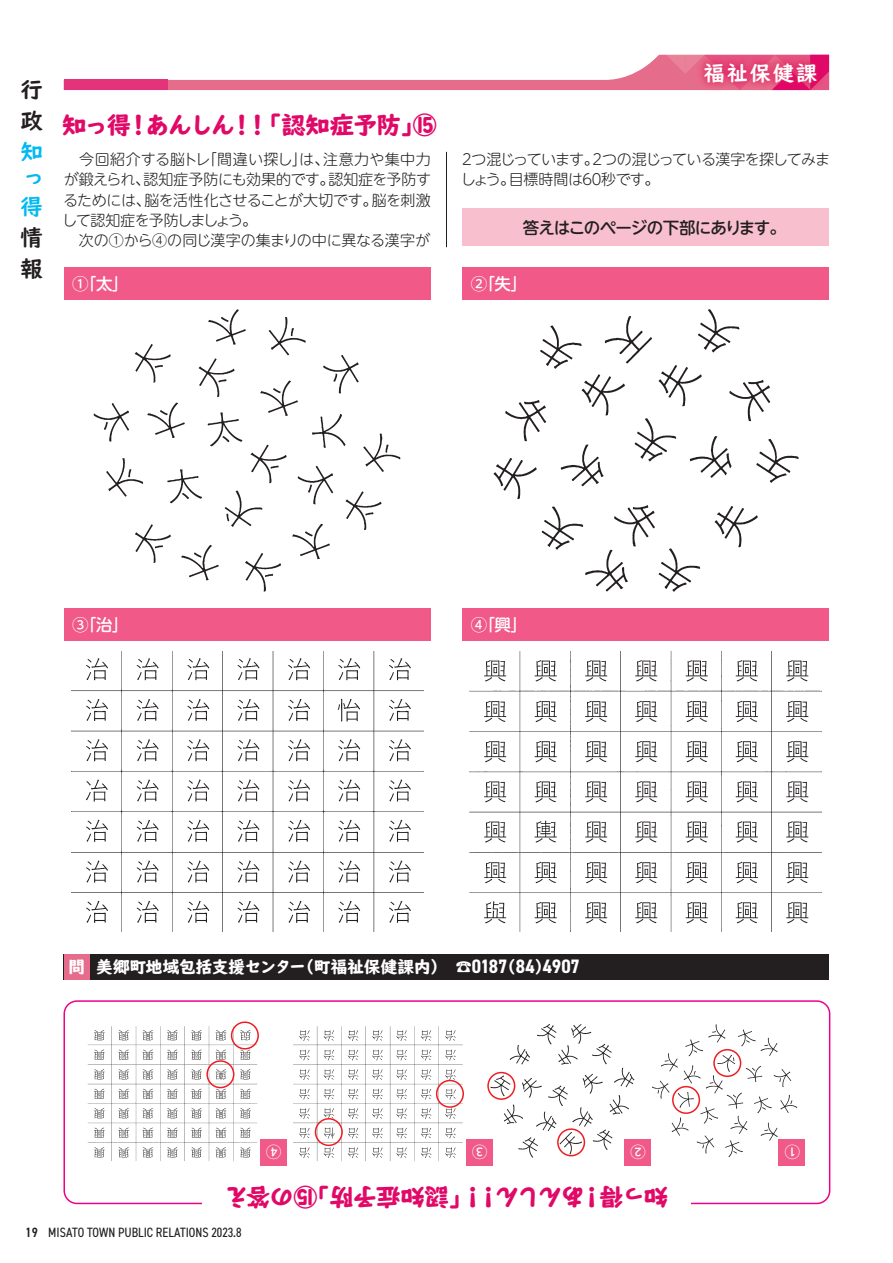
<style>
.page{position:relative;width:893px;height:1263px;background:#fff}
.page>*{position:absolute;margin:0;border:0;box-sizing:border-box;transform-origin:0 0}
.t1{font:24px "UD Digi Kyokasho Std Heavy 90 msp RKSJ H";letter-spacing:-.055em;color:#e10968}
.t2{font:24px "UD Digi Kyokasho Std Heavy 90 msp RKSJ H";letter-spacing:-.03em;color:#e10968}
.t3{font:22.5px/31px "UD Digi Kyokasho Std Bold 90 msp RKSJ H";color:#231f20}
.t4{font:22.5px/27.5px "UD Digi Kyokasho Std Bold 90 msp RKSJ H";color:#00baf1;text-align:justify}
.t5{font:21px "UD Digi Kyokasho Std Bold 90 msp RKSJ H";letter-spacing:.1em;color:#fff}
.t6{font:700 condensed 19.5px "DIN2014";letter-spacing:-.01em;color:#fff}
.t7{font:16.5px "UD Shin M Go Pro Medium 90 msp RKSJ H";letter-spacing:-.055em;color:#231f20}
.t8{font:16.5px "UD Shin M Go Pro Medium 90 msp RKSJ H";color:#fff}
.t9{font:16.5px "UD Digi Kyokasho Std Heavy 90 msp RKSJ H";letter-spacing:-.015em;color:#fff}
.t10{font:16.5px "UD Digi Kyokasho Std Heavy 90 msp RKSJ H";letter-spacing:.005em;color:#fff}
.t11{font:16.5px "PA1 Gothic Std Bold 90 msp RKSJ H";color:#fff}
.t12{font:15.45px "UD Shin M Go Pro Medium 90 msp RKSJ H";color:#fff}
.t13{font:15px "UD Shin M Go Pro Light 90 msp RKSJ H";letter-spacing:-.03em;color:#231f20}
.t14{font:15px "UD Shin M Go Pro Light 90 msp RKSJ H";letter-spacing:-.07em;color:#231f20}
.t15{font:15px "UD Shin M Go Pro Light 90 msp RKSJ H";color:#231f20}
.t16{font:15px "UD Shin M Go Pro Light 90 msp RKSJ H";letter-spacing:-.005em;color:#231f20}
.t17{font:15px "UD Shin M Go Pro Light 90 msp RKSJ H";letter-spacing:.035em;color:#231f20}
.t18{font:condensed 13.5px "DIN2014";color:#231f20}
.t19{font:600 condensed 13.5px "DIN2014";color:#231f20}
</style>
<div class="page">
<div style="left:63px;top:1000px;width:767px;height:204px;border:2px solid #ed028c;border-radius:13px"></div>
<div style="left:203px;top:1171px;width:488px;height:51px;background:#fff"></div>
<div style="left:64px;top:954px;width:765px;height:25px;background:#231f20"></div>
<div style="left:64px;top:954px;width:25px;height:25px;background:#e66c8b"></div>
<svg style="left:64px;top:65px;width:583px;height:25px"></svg>
<img style="left:647px;top:54px;width:183px;height:37px">
<img style="left:647px;top:55px;width:57px;height:35px">
<img style="left:704px;top:55px;width:125px;height:35px">
<img style="left:772px;top:71px;width:57px;height:19px">
<img style="left:666px;top:55px;width:38px;height:19px">
<hr style="left:446px;top:152px;width:1px;height:95px;background:#231f20">
<div style="left:462px;top:209px;width:367px;height:37px;background:#f8c0cf"></div>
<img style="left:469px;top:651px;width:353px;height:280px">
<img style="left:88px;top:1026px;width:169px;height:135px">
<img style="left:293px;top:1026px;width:170px;height:135px">
<div style="left:64px;top:608px;width:367px;height:33px;background:#f05988"></div>
<img style="left:71px;top:651px;width:352px;height:280px">
<div style="left:462px;top:608px;width:367px;height:33px;background:#f05988"></div>
<div style="left:64px;top:267px;width:367px;height:33px;background:#f05988"></div>
<img style="left:93px;top:309px;width:308px;height:283px">
<img style="left:652px;top:1024px;width:146px;height:135px">
<img style="left:493px;top:309px;width:306px;height:283px">
<img style="left:488px;top:1024px;width:147px;height:134px">
<div style="left:779px;top:1139px;width:26px;height:27px;background:#f05988"></div>
<div style="left:624px;top:1139px;width:27px;height:27px;background:#f05988"></div>
<div style="left:466px;top:1139px;width:27px;height:27px;background:#f05988"></div>
<div style="left:260px;top:1139px;width:27px;height:27px;background:#f05988"></div>
<div style="left:462px;top:267px;width:367px;height:33px;background:#f05988"></div>
<div style="left:672px;top:1086px;width:28px;height:28px;border:2px solid #ee1d23;border-radius:50%"></div>
<div style="left:557px;top:1128px;width:28px;height:28px;border:2px solid #ee1d23;border-radius:50%"></div>
<div style="left:487px;top:1072px;width:28px;height:28px;border:2px solid #ee1d23;border-radius:50%"></div>
<div style="left:315px;top:1118px;width:28px;height:28px;border:2px solid #ee1d23;border-radius:50%"></div>
<div style="left:231px;top:1021px;width:28px;height:28px;border:2px solid #ee1d23;border-radius:50%"></div>
<div style="left:206px;top:1060px;width:28px;height:28px;border:2px solid #ee1d23;border-radius:50%"></div>
<div style="left:436px;top:1080px;width:28px;height:28px;border:2px solid #ee1d23;border-radius:50%"></div>
<div style="left:713px;top:1049px;width:28px;height:28px;border:2px solid #ee1d23;border-radius:50%"></div>
<h2 class="t3" style="left:21px;top:77px;width:24px">行政</h2>
<h2 class="t4" style="left:21px;top:141px;width:23px">知っ得</h2>
<h2 class="t3" style="left:21px;top:225px;width:23px">情報</h2>
<h1 class="t1" style="left:230px;top:116px;width:208px">！！「認知症予防 1 5「</h1>
<h1 class="t1" style="left:62px;top:116px;width:71px">知っ得</h1>
<h1 class="t1" style="left:146px;top:116px;width:91px">あんしん</h1>
<h1 class="t1" style="left:127px;top:116px;width:25px">！</h1>
<p class="t13" style="left:202px;top:154px;width:129px">「間違い探しは」、</p>
<p class="t16" style="left:64px;top:154px;width:148px">　今回紹介する脳トレ</p>
<p class="t17" style="left:323px;top:154px;width:109px">注意力や集中力</p>
<p class="t13" style="left:64px;top:174px;width:88px">が鍛えられ、</p>
<p class="t15" style="left:144px;top:174px;width:192px">認知症予防にも効果的です。</p>
<p class="t13" style="left:328px;top:174px;width:104px">認知症を予防す</p>
<p class="t13" style="left:144px;top:194px;width:235px">脳を活性化させることが大切です。</p>
<p class="t13" style="left:372px;top:194px;width:61px">脳を刺激</p>
<p class="t13" style="left:63px;top:194px;width:89px">るためには、</p>
<p class="t14" style="left:62px;top:215px;width:196px">して認知症を予防しましょう。</p>
<p class="t13" style="left:79px;top:235px;width:353px">次の①から④の同じ漢字の集まりの中に異なる漢字が</p>
<p class="t8" style="left:72px;top:277px;width:58px">①「太「</p>
<h3 class="t5" style="left:704px;top:65px;width:115px">福祉保健課</h3>
<p class="t13" style="left:602px;top:154px;width:230px">つの混じっている漢字を探してみま</p>
<p class="t14" style="left:471px;top:154px;width:135px">つ混じっています２。</p>
<p class="t13" style="left:459px;top:154px;width:16px">２</p>
<p class="t13" style="left:509px;top:174px;width:76px">目標時間は</p>
<p class="t13" style="left:601px;top:174px;width:60px">秒です。</p>
<p class="t13" style="left:461px;top:174px;width:56px">しょう。</p>
<p class="t13" style="left:580px;top:174px;width:26px">６０</p>
<p class="t7" style="left:523px;top:221px;width:265px">答えはこのページの下部にあります。</p>
<p class="t8" style="left:471px;top:277px;width:58px">②「失「</p>
<p class="t8" style="left:72px;top:618px;width:58px">③「治」</p>
<p class="t8" style="left:471px;top:618px;width:58px">④「興「</p>
<p class="t10" style="left:68px;top:960px;width:18px">問</p>
<p class="t9" style="left:96px;top:960px;width:211px">美郷町地域包括支援センター</p>
<p class="t10" style="left:298px;top:960px;width:151px">（町福祉保健課内(</p>
<p class="t10" style="left:499px;top:960px;width:18px">)</p>
<p class="t10" style="left:535px;top:960px;width:18px">(</p>
<h3 class="t6" style="left:472px;top:955px;width:110px">0187 84 4907</h3>
<p class="t11" style="left:455px;top:960px;width:18px">☎</p>
<p class="t12" style="left:281px;top:1158px;width:17px;rotate:-180deg">4</p>
<p class="t12" style="left:487px;top:1158px;width:17px;rotate:-180deg">3</p>
<p class="t12" style="left:646px;top:1158px;width:17px;rotate:-180deg">2</p>
<h1 class="t1" style="left:317px;top:1206px;width:94px;rotate:-180deg">⑮の答え</h1>
<h1 class="t2" style="left:585px;top:1206px;width:281px;rotate:-180deg">あんしん！認知症予防」</h1>
<h1 class="t1" style="left:604px;top:1206px;width:25px;rotate:-180deg">！</h1>
<h1 class="t1" style="left:668px;top:1206px;width:71px;rotate:-180deg">知っ得</h1>
<h1 class="t1" style="left:500px;top:1206px;width:53px;rotate:-180deg">!「</h1>
<p class="t12" style="left:800px;top:1158px;width:17px;rotate:-180deg">1</p>
<p class="t19" style="left:26px;top:1228px;width:14px">19</p>
<p class="t18" style="left:48px;top:1225px;width:195px">MISATO TOWN PUBLIC RELATIONS 2023.8</p>
</div>
